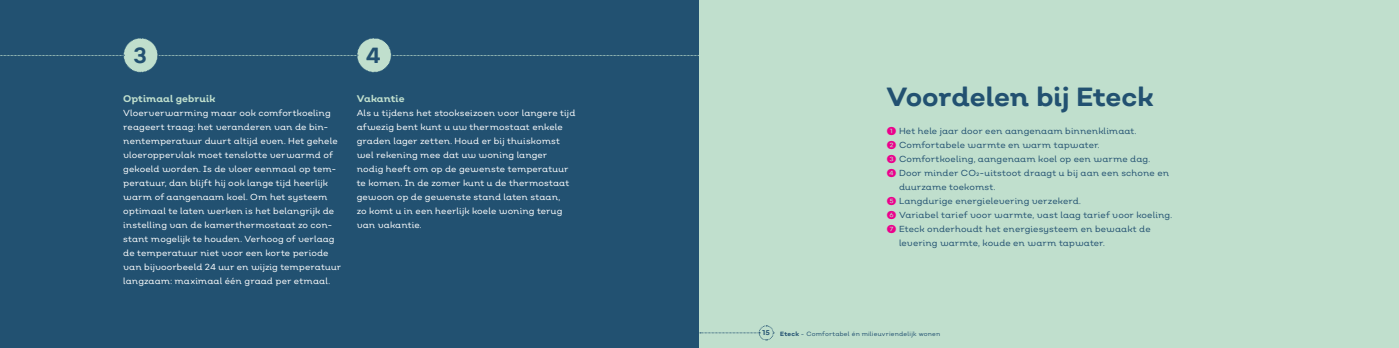
<style>
.page{position:relative;width:1399px;height:348px;background:#fff}
.page>*{position:absolute;margin:0;border:0;box-sizing:border-box;transform-origin:0 0}
.t1{font:700 26.25px "Nutmeg Headline";letter-spacing:-.005em;color:#225171}
.t2{font:700 21.88px "Nutmeg Headline";color:#225171}
.t3{font:700 9.62px "Nutmeg Headline";letter-spacing:.005em;color:#c0dfcd}
.t4{font:8.75px/14px "Nutmeg Headline";color:#fff}
.t5{font:8.75px "Nutmeg Headline";letter-spacing:-.005em;color:#225171}
.t6{font:700 7px "Nutmeg Headline";color:#225171}
.t7{font:6.12px "Nutmeg";letter-spacing:.03em;color:#225171}
.s1{font-size:11.38px;color:#ec008c}
.s2{font-weight:700}
</style>
<div class="page">
<div style="left:0;top:0;width:699px;height:347px;background:#225171"></div>
<div style="left:699px;top:0;width:700px;height:347px;background:#c0dfcd"></div>
<svg style="left:700px;top:325px;width:74px;height:15px"></svg>
<svg style="left:0;top:38px;width:699px;height:35px"></svg>
<h2 class="t2" style="left:133px;top:41px;width:15px">3</h2>
<h2 class="t2" style="left:366px;top:41px;width:16px">4</h2>
<p class="t3" style="left:123px;top:92px;width:94px">Optimaal gebruik</p>
<p class="t4" style="left:123px;top:105px;width:219px">Vloerverwarming maar ook comfortkoeling reageert traag: het veranderen van de bin&shy;nentemperatuur duurt altijd even. Het gehele vloeroppervlak moet tenslotte verwarmd of gekoeld worden. Is de vloer eenmaal op tem&shy;peratuur, dan blijft hij ook lange tijd heerlijk warm of aangenaam koel. Om het systeem optimaal te laten werken is het belangrijk de instelling van de kamerthermostaat zo con&shy;stant mogelijk te houden. Verhoog of verlaag de temperatuur niet voor een korte periode van bijvoorbeeld 24 uur en wijzig temperatuur langzaam: maximaal één graad per etmaal.</p>
<p class="t3" style="left:357px;top:92px;width:49px">Vakantie</p>
<p class="t4" style="left:357px;top:105px;width:220px">Als u tijdens het stookseizoen voor langere tijd afwezig bent kunt u uw thermostaat enkele graden lager zetten. Houd er bij thuiskomst wel rekening mee dat uw woning langer nodig heeft om op de gewenste temperatuur te komen. In de zomer kunt u de thermostaat gewoon op de gewenste stand laten staan,<br>zo komt u in een heerlijk koele woning terug van vakantie.</p>
<h1 class="t1" style="left:886px;top:79px;width:269px">Voordelen bij Eteck</h1>
<p class="t5" style="left:886px;top:125px;width:252px"><span class="s1">➊</span> Het hele jaar door een aangenaam binnenklimaat.</p>
<p class="t5" style="left:886px;top:139px;width:215px"><span class="s1">➋</span> Comfortabele warmte en warm tapwater.</p>
<p class="t5" style="left:886px;top:153px;width:265px"><span class="s1">➌</span> Comfortkoeling, aangenaam koel op een warme dag.</p>
<p class="t5" style="left:886px;top:167px;width:284px"><span class="s1">➍</span> Door minder CO2-uitstoot draagt u bij aan een schone en</p>
<p class="t5" style="left:899px;top:181px;width:98px">duurzame toekomst.</p>
<p class="t5" style="left:886px;top:195px;width:196px"><span class="s1">➎</span> Langdurige energielevering verzekerd.</p>
<p class="t5" style="left:886px;top:209px;width:287px"><span class="s1">➏</span> Variabel tarief voor warmte, vast laag tarief voor koeling.</p>
<p class="t5" style="left:886px;top:223px;width:266px"><span class="s1">➐</span> Eteck onderhoudt het energiesysteem en bewaakt de</p>
<p class="t5" style="left:899px;top:237px;width:207px">levering warmte, koude en warm tapwater.</p>
<p class="t6" style="left:763px;top:327px;width:9px">15</p>
<p class="t7" style="left:780px;top:329px;width:161px"><span class="s2">Eteck</span> - Comfortabel én milieuvriendelijk wonen</p>
</div>
